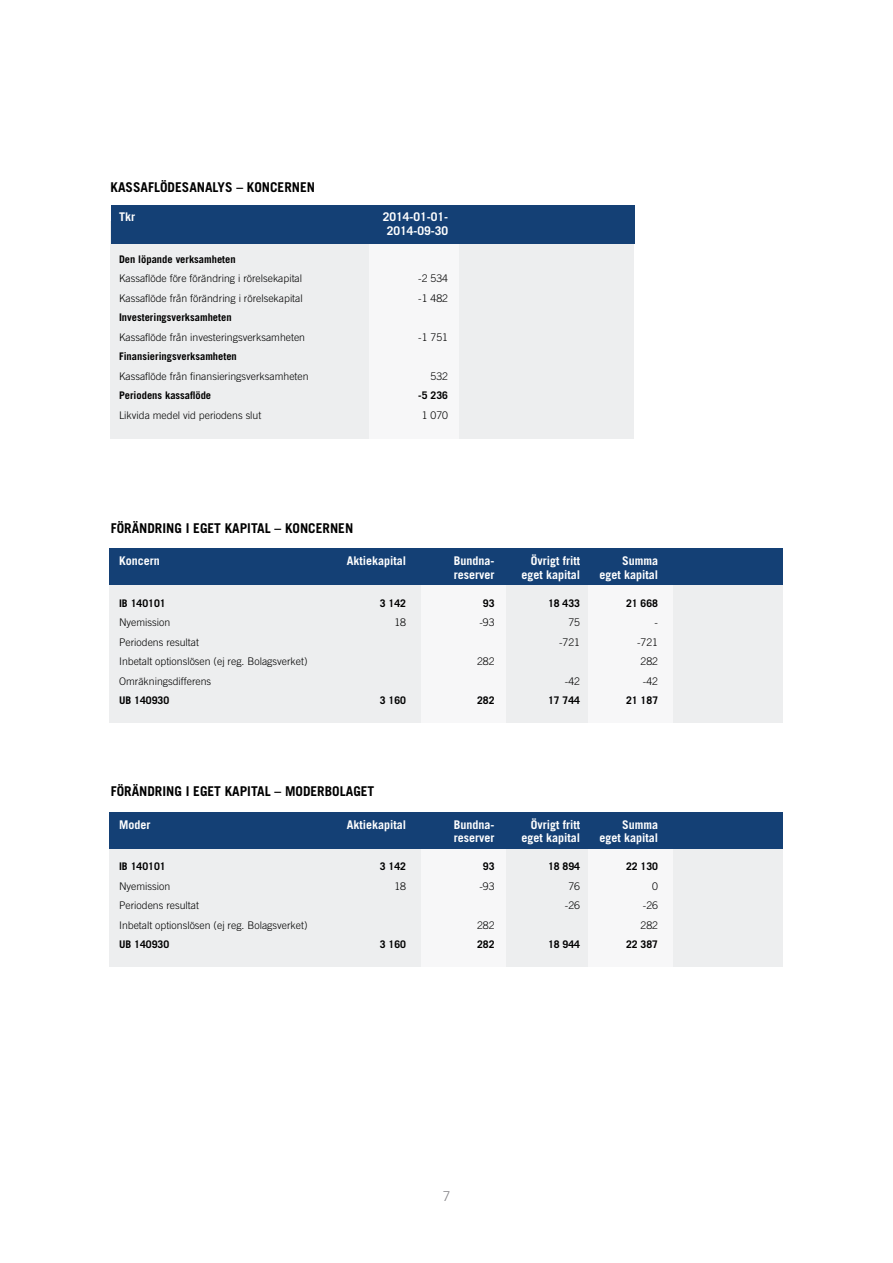
<style>
.page{position:relative;width:893px;height:1263px;background:#fff}
.page>*{position:absolute;margin:0;border:0;box-sizing:border-box;transform-origin:0 0}
.t1{font:700 13.5px "Trade Gothic";color:#000}
.t2{font:300 13.5px "Trade Gothic";color:#818084}
.t3{font:700 12px/13.5px "Trade Gothic";color:#fff;text-align:center}
.t4{font:300 10.5px "Trade Gothic";color:#000}
.t5{font:700 10.5px "Trade Gothic";color:#000}
</style>
<div class="page">
<div style="left:111px;top:221px;width:523px;height:217px;background:#edeeef"></div>
<div style="left:369px;top:221px;width:89px;height:217px;background:#f7f7f8"></div>
<div style="left:111px;top:205px;width:523px;height:39px;background:#144075"></div>
<div style="left:109px;top:566px;width:673px;height:157px;background:#edeeef"></div>
<div style="left:422px;top:566px;width:84px;height:157px;background:#f7f7f8"></div>
<div style="left:588px;top:566px;width:85px;height:157px;background:#f7f7f8"></div>
<div style="left:109px;top:548px;width:673px;height:37px;background:#144075"></div>
<div style="left:109px;top:829px;width:673px;height:137px;background:#edeeef"></div>
<div style="left:422px;top:829px;width:84px;height:137px;background:#f7f7f8"></div>
<div style="left:588px;top:829px;width:85px;height:137px;background:#f7f7f8"></div>
<div style="left:109px;top:812px;width:673px;height:37px;background:#144075"></div>
<p class="t1" style="left:111px;top:178px;width:206px">KASSAFLÖDESANALYS – KONCERNEN</p>
<p class="t3" style="left:119px;top:210px;width:17px">Tkr</p>
<p class="t3" style="left:383px;top:210px;width:67px">2014-01-01-<br>2014-09-30</p>
<p class="t5" style="left:119px;top:253px;width:118px">Den löpande verksamheten</p>
<p class="t4" style="left:119px;top:272px;width:185px">Kassaflöde före förändring i rörelsekapital</p>
<p class="t4" style="left:418px;top:272px;width:31px">-2 534</p>
<p class="t4" style="left:119px;top:292px;width:185px">Kassaflöde från förändring i rörelsekapital</p>
<p class="t4" style="left:418px;top:292px;width:31px">-1 482</p>
<p class="t5" style="left:119px;top:311px;width:114px">Investeringsverksamheten</p>
<p class="t4" style="left:119px;top:331px;width:188px">Kassaflöde från investeringsverksamheten</p>
<p class="t4" style="left:418px;top:331px;width:31px">-1 751</p>
<p class="t5" style="left:119px;top:350px;width:119px">Finansieringsverksamheten</p>
<p class="t4" style="left:119px;top:370px;width:191px">Kassaflöde från finansieringsverksamheten</p>
<p class="t4" style="left:431px;top:370px;width:19px">532</p>
<p class="t5" style="left:119px;top:389px;width:94px">Periodens kassaflöde</p>
<p class="t5" style="left:418px;top:389px;width:31px">-5 236</p>
<p class="t4" style="left:119px;top:409px;width:144px">Likvida medel vid periodens slut</p>
<p class="t4" style="left:422px;top:409px;width:28px">1 070</p>
<p class="t1" style="left:111px;top:520px;width:244px">FÖRÄNDRING I EGET KAPITAL – KONCERNEN</p>
<p class="t3" style="left:119px;top:554px;width:42px">Koncern</p>
<p class="t3" style="left:347px;top:554px;width:61px">Aktiekapital</p>
<p class="t3" style="left:454px;top:554px;width:42px">Bundna-</p>
<p class="t3" style="left:531px;top:554px;width:51px">Övrigt fritt</p>
<p class="t3" style="left:622px;top:554px;width:37px">Summa</p>
<p class="t3" style="left:454px;top:567px;width:42px">reserver</p>
<p class="t3" style="left:521px;top:567px;width:60px">eget kapital</p>
<p class="t3" style="left:599px;top:567px;width:60px">eget kapital</p>
<p class="t5" style="left:119px;top:596px;width:48px">IB 140101</p>
<p class="t5" style="left:380px;top:596px;width:28px">3 142</p>
<p class="t5" style="left:483px;top:596px;width:13px">93</p>
<p class="t5" style="left:548px;top:596px;width:34px">18 433</p>
<p class="t5" style="left:626px;top:596px;width:34px">21 668</p>
<p class="t4" style="left:119px;top:616px;width:53px">Nyemission</p>
<p class="t4" style="left:394px;top:616px;width:13px">18</p>
<p class="t4" style="left:479px;top:616px;width:17px">-93</p>
<p class="t4" style="left:568px;top:616px;width:13px">75</p>
<p class="t4" style="left:655px;top:616px;width:5px">-</p>
<p class="t4" style="left:119px;top:636px;width:81px">Periodens resultat</p>
<p class="t4" style="left:559px;top:636px;width:23px">-721</p>
<p class="t4" style="left:637px;top:636px;width:23px">-721</p>
<p class="t4" style="left:119px;top:655px;width:190px">Inbetalt optionslösen (ej reg. Bolagsverket)</p>
<p class="t4" style="left:477px;top:655px;width:19px">282</p>
<p class="t4" style="left:641px;top:655px;width:19px">282</p>
<p class="t4" style="left:119px;top:675px;width:94px">Omräkningsdifferens</p>
<p class="t4" style="left:565px;top:675px;width:17px">-42</p>
<p class="t4" style="left:643px;top:675px;width:17px">-42</p>
<p class="t5" style="left:119px;top:694px;width:52px">UB 140930</p>
<p class="t5" style="left:380px;top:694px;width:28px">3 160</p>
<p class="t5" style="left:477px;top:694px;width:19px">282</p>
<p class="t5" style="left:548px;top:694px;width:34px">17 744</p>
<p class="t5" style="left:626px;top:694px;width:34px">21 187</p>
<p class="t1" style="left:111px;top:783px;width:265px">FÖRÄNDRING I EGET KAPITAL – MODERBOLAGET</p>
<p class="t3" style="left:119px;top:817px;width:33px">Moder</p>
<p class="t3" style="left:347px;top:817px;width:61px">Aktiekapital</p>
<p class="t3" style="left:454px;top:817px;width:42px">Bundna-</p>
<p class="t3" style="left:531px;top:817px;width:51px">Övrigt fritt</p>
<p class="t3" style="left:622px;top:817px;width:37px">Summa</p>
<p class="t3" style="left:454px;top:831px;width:42px">reserver</p>
<p class="t3" style="left:521px;top:831px;width:60px">eget kapital</p>
<p class="t3" style="left:599px;top:831px;width:60px">eget kapital</p>
<p class="t5" style="left:119px;top:860px;width:48px">IB 140101</p>
<p class="t5" style="left:380px;top:860px;width:28px">3 142</p>
<p class="t5" style="left:483px;top:860px;width:13px">93</p>
<p class="t5" style="left:548px;top:860px;width:34px">18 894</p>
<p class="t5" style="left:626px;top:860px;width:34px">22 130</p>
<p class="t4" style="left:119px;top:879px;width:53px">Nyemission</p>
<p class="t4" style="left:394px;top:879px;width:13px">18</p>
<p class="t4" style="left:479px;top:879px;width:17px">-93</p>
<p class="t4" style="left:568px;top:879px;width:13px">76</p>
<p class="t4" style="left:652px;top:879px;width:7px">0</p>
<p class="t4" style="left:119px;top:899px;width:81px">Periodens resultat</p>
<p class="t4" style="left:565px;top:899px;width:17px">-26</p>
<p class="t4" style="left:643px;top:899px;width:17px">-26</p>
<p class="t4" style="left:119px;top:918px;width:190px">Inbetalt optionslösen (ej reg. Bolagsverket)</p>
<p class="t4" style="left:477px;top:918px;width:19px">282</p>
<p class="t4" style="left:641px;top:918px;width:19px">282</p>
<p class="t5" style="left:119px;top:938px;width:52px">UB 140930</p>
<p class="t5" style="left:380px;top:938px;width:28px">3 160</p>
<p class="t5" style="left:477px;top:938px;width:19px">282</p>
<p class="t5" style="left:548px;top:938px;width:34px">18 944</p>
<p class="t5" style="left:626px;top:938px;width:34px">22 387</p>
<p class="t2" style="left:443px;top:1188px;width:9px">7</p>
</div>
